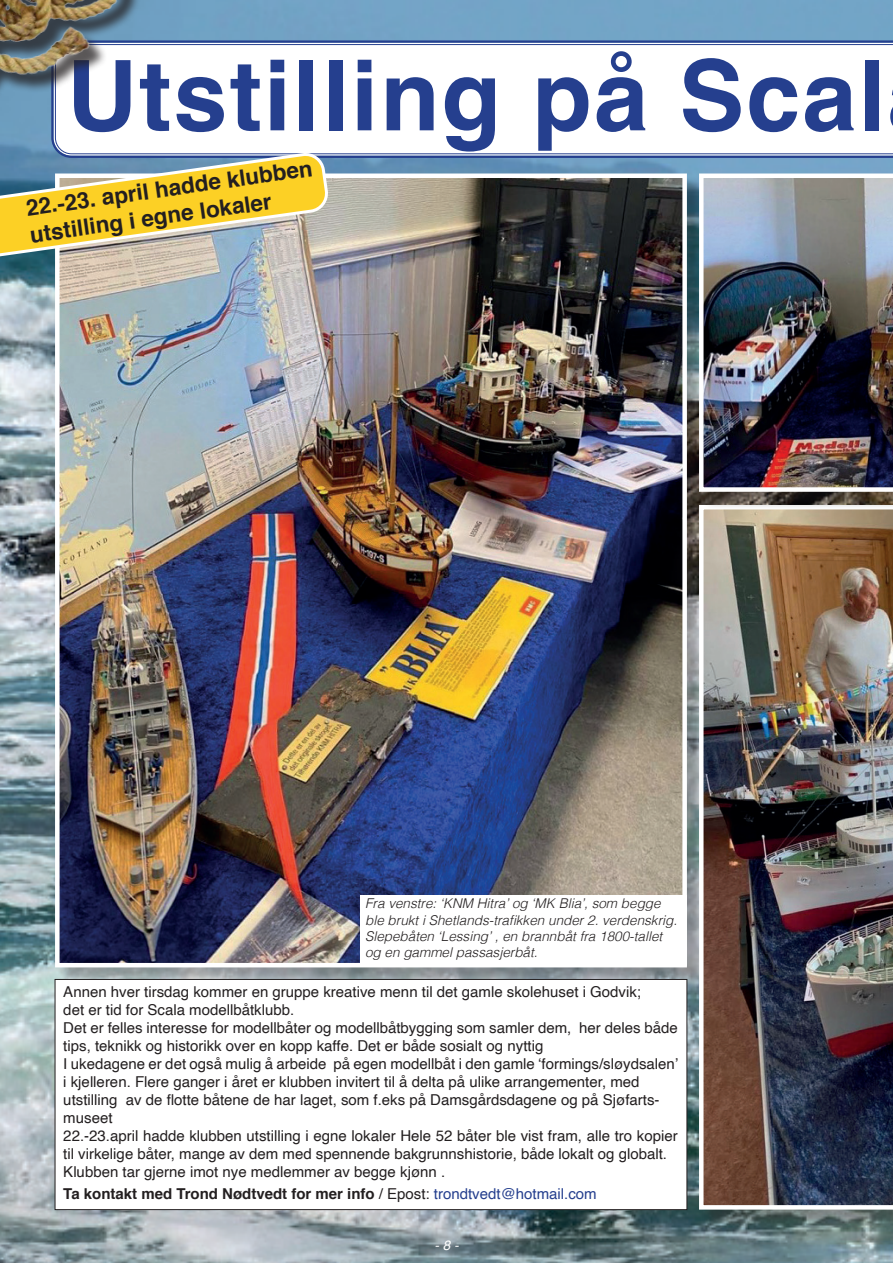
<style>
.page{position:relative;width:893px;height:1263px;background:#fff}
.page>*{position:absolute;margin:0;border:0;box-sizing:border-box;transform-origin:0 0}
.t1{font:700 97.5px "Helvetica";letter-spacing:.02em;color:#253f8e}
.t2{font:700 22.5px/27px "Helvetica";color:#231f20}
.t3{font:15px/18px "Helvetica";color:#231f20}
.t4{font:700 15px "Helvetica";color:#231f20}
.t5{font:italic 300 13.5px/16.2px "Helvetica";color:#231f20}
.t6{font:italic 13.5px "Helvetica";color:#fff}
.s1{font-weight:400}
.s2{font-weight:400;color:#253f8e}
</style>
<div class="page">
<img style="left:0;top:0;width:893px;height:1263px">
<div style="left:57px;top:176px;width:648px;height:810px;background:#231f20;opacity:.35"></div>
<img style="left:60px;top:178px;width:622px;height:784px">
<div style="left:55px;top:173px;width:632px;height:794px;border:4px solid #fff"></div>
<div style="left:701px;top:507px;width:192px;height:721px;background:#231f20;opacity:.35"></div>
<img style="left:699px;top:505px;width:194px;height:704px">
<svg style="left:51px;top:40px;width:842px;height:118px;background:#6a80b4"></svg>
<svg style="left:55px;top:44px;width:838px;height:110px"></svg>
<div style="left:55px;top:979px;width:632px;height:230px;background:#fff"></div>
<div style="left:55px;top:979px;width:632px;height:231px;border:1px solid #231f20"></div>
<svg style="left:0;top:153px;width:328px;height:106px;background:#cfbf6d"></svg>
<div style="left:701px;top:176px;width:192px;height:335px;background:#231f20;opacity:.35"></div>
<img style="left:699px;top:173px;width:194px;height:319px">
<div style="left:360px;top:895px;width:327px;height:71px;background:#fff"></div>
<div style="left:0;top:0;width:224px;height:109px;background:#231f20;opacity:.75"></div>
<img style="left:0;top:0;width:249px;height:95px">
<h1 class="t1" style="left:67px;top:17px;width:820px">Utstilling på Scal</h1>
<h2 class="t2" style="left:24px;top:195px;width:290px;rotate:-8deg">22.-23. april hadde klubben utstilling i egne lokaler</h2>
<p class="t5" style="left:365px;top:895px;width:314px">Fra venstre: ‘KNM Hitra’ og ‘MK Blia’, som begge ble brukt i Shetlands-trafikken under 2. verdenskrig.<br>Slepebåten ‘Lessing’ , en brannbåt fra 1800-tallet og en gammel passasjerbåt.</p>
<p class="t3" style="left:63px;top:983px;width:616px">Annen hver tirsdag kommer en gruppe kreative menn til det gamle skolehuset i Godvik;<br>det er tid for Scala modellbåtklubb.<br>Det er felles interesse for modellbåter og modellbåtbygging som samler dem, her deles både tips, teknikk og historikk over en kopp kaffe. Det er både sosialt og nyttig<br>I ukedagene er det også mulig å arbeide på egen modellbåt i den gamle ‘formings/sløydsalen’ i kjelleren. Flere ganger i året er klubben invitert til å delta på ulike arrangementer, med utstilling av de flotte båtene de har laget, som f.eks på Damsgårdsdagene og på Sjøfarts&shy;museet<br>22.-23.april hadde klubben utstilling i egne lokaler Hele 52 båter ble vist fram, alle tro kopier til virkelige båter, mange av dem med spennende bakgrunnshistorie, både lokalt og globalt.<br>Klubben tar gjerne imot nye medlemmer av begge kjønn .</p>
<p class="t4" style="left:63px;top:1182px;width:535px">Ta kontakt med Trond Nødtvedt for mer info <span class="s1">/ Epost:</span> <span class="s2">trondtvedt@hotmail.com</span></p>
<p class="t6" style="left:434px;top:1235px;width:26px">- 8 -</p>
</div>
